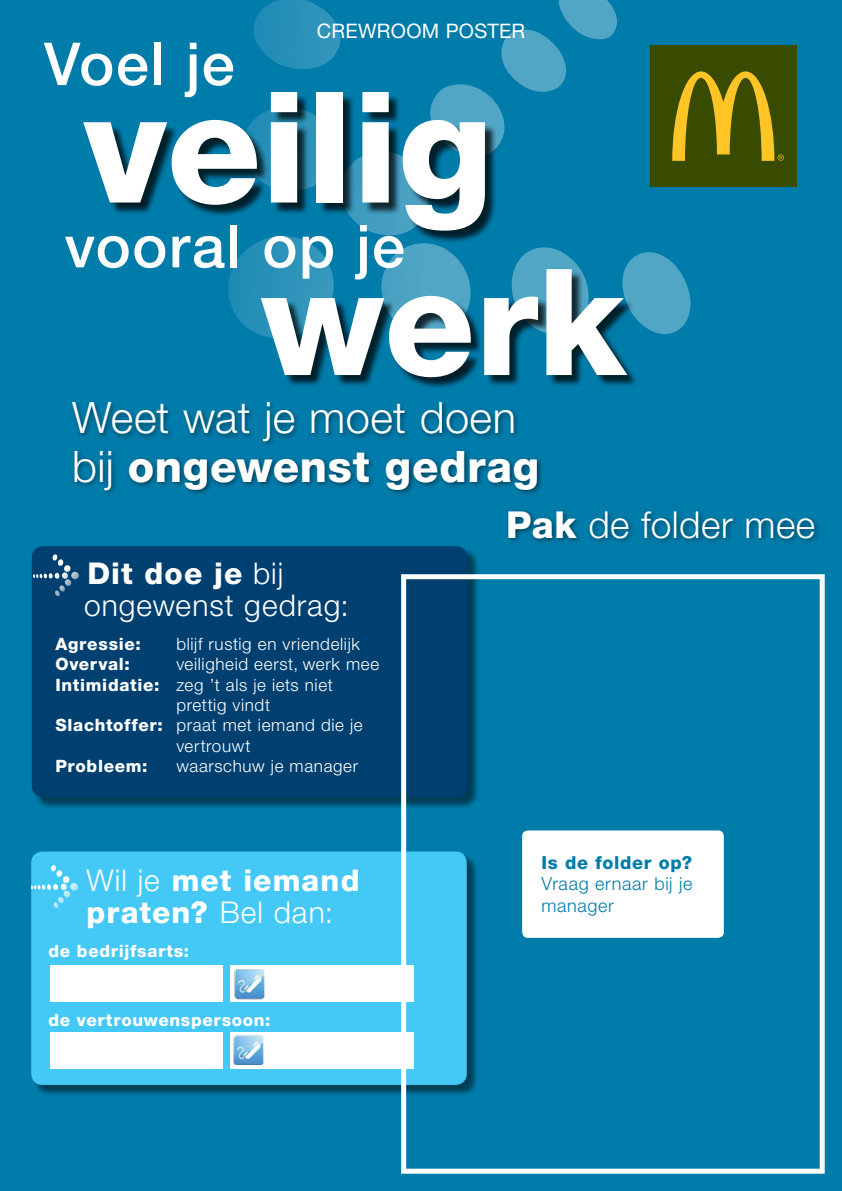
<style>
.page{position:relative;width:842px;height:1191px;background:#007cab}
.page>*{position:absolute;margin:0;border:0;box-sizing:border-box;transform-origin:0 0}
.t1{font:800 154.6px "Helvetica Neue";color:#fff}
.t2{font:800 148.2px "Helvetica Neue";color:#fff}
.t3{font:500 59.2px "Helvetica Neue";letter-spacing:.025em;color:#fff}
.t4{font:300 43.4px/48.1px "Helvetica Neue";letter-spacing:.01em;color:#fff}
.t5{font:300 37.2px "Helvetica Neue";letter-spacing:.01em;color:#fff}
.t6{font:800 30px/31.6px "Helvetica Neue";letter-spacing:.035em;color:#fff}
.t7{font:300 30px/32px "Helvetica Neue";letter-spacing:.03em;color:#fff}
.t8{font:20px "Helvetica Neue";letter-spacing:.015em;color:#fff}
.t9{font:300 18px/21.6px "Helvetica Neue";letter-spacing:.035em;color:#007cab}
.t10{font:800 18px "Helvetica Neue";letter-spacing:.04em;color:#007cab}
.t11{font:300 17px "Helvetica Neue";letter-spacing:.035em;color:#fff}
.t12{font:800 17px "Helvetica Neue";letter-spacing:.04em;color:#fff}
.s1{font-weight:800}
.s2{font-weight:300}
</style>
<div class="page">
<svg style="left:228px;top:0;width:463px;height:336px"></svg>
<div style="left:69px;top:399px;width:476px;height:98px;background:#000;opacity:.5"></div>
<div style="left:505px;top:507px;width:317px;height:38px;background:#000;opacity:.5"></div>
<div style="left:263px;top:271px;width:376px;height:118px;background:#000;opacity:.75"></div>
<div style="left:85px;top:94px;width:412px;height:149px;background:#000;opacity:.75"></div>
<div style="left:650px;top:45px;width:147px;height:142px;background:#384b00"></div>
<svg style="left:672px;top:71px;width:112px;height:90px"></svg>
<div style="left:33px;top:547px;width:447px;height:263px;background:#000;opacity:.5"></div>
<div style="left:32px;top:546px;width:435px;height:251px;background:#004071;border-radius:11px"></div>
<svg style="left:33px;top:554px;width:46px;height:42px"></svg>
<div style="left:522px;top:830px;width:202px;height:107px;background:#fff;border-radius:6px"></div>
<div style="left:33px;top:853px;width:446px;height:244px;background:#000;opacity:.5"></div>
<div style="left:31px;top:851px;width:436px;height:234px;background:#44c8f5;border-radius:11px"></div>
<svg style="left:31px;top:865px;width:47px;height:43px"></svg>
<div style="left:50px;top:965px;width:173px;height:37px;background:#fff"></div>
<div style="left:50px;top:1031px;width:173px;height:37px;background:#fff"></div>
<div style="left:230px;top:965px;width:184px;height:37px;background:#fff"></div>
<div style="left:230px;top:1031px;width:184px;height:37px;background:#fff"></div>
<img style="left:234px;top:969px;width:31px;height:31px">
<img style="left:233px;top:1035px;width:31px;height:29px">
<div style="left:401px;top:574px;width:424px;height:599px;border:5px solid #fff"></div>
<p class="t8" style="left:317px;top:19px;width:210px">CREWROOM POSTER</p>
<h3 class="t3" style="left:44px;top:29px;width:192px">Voel je</h3>
<h1 class="t1" style="left:84px;top:55px;width:411px">veilig</h1>
<h3 class="t3" style="left:64px;top:211px;width:342px">vooral op je</h3>
<h2 class="t2" style="left:261px;top:234px;width:367px">werk</h2>
<h3 class="t4" style="left:72px;top:393px;width:469px">Weet wat je moet doen bij <span class="s1">ongewenst gedrag</span></h3>
<h3 class="t5" style="left:506px;top:502px;width:311px"><span class="s1">Pak</span> de folder mee</h3>
<h3 class="t7" style="left:84px;top:556px;width:266px"><span class="s1">Dit doe je</span> bij ongewenst gedrag:</h3>
<p class="t12" style="left:55px;top:633px;width:87px">Agressie:</p>
<p class="t11" style="left:176px;top:633px;width:185px">blijf rustig en vriendelijk</p>
<p class="t12" style="left:55px;top:654px;width:76px">Overval:</p>
<p class="t11" style="left:176px;top:653px;width:204px">veiligheid eerst, werk mee</p>
<p class="t11" style="left:55px;top:674px;width:279px"><span class="s1">Intimidatie:</span> zeg ’t als je iets niet</p>
<p class="t11" style="left:176px;top:694px;width:95px">prettig vindt</p>
<p class="t11" style="left:55px;top:715px;width:309px"><span class="s1">Slachtoffer:</span> praat met iemand die je</p>
<p class="t11" style="left:176px;top:735px;width:76px">vertrouwt</p>
<p class="t12" style="left:55px;top:756px;width:94px">Probleem:</p>
<p class="t11" style="left:176px;top:755px;width:183px">waarschuw je manager</p>
<h3 class="t6" style="left:87px;top:864px;width:274px"><span class="s2">Wil je</span> met iemand praten? <span class="s2">Bel dan:</span></h3>
<p class="t12" style="left:48px;top:940px;width:142px">de bedrijfsarts:</p>
<p class="t12" style="left:48px;top:1009px;width:224px">de vertrouwenspersoon:</p>
<p class="t10" style="left:541px;top:851px;width:152px">Is de folder op?</p>
<p class="t9" style="left:541px;top:872px;width:152px">Vraag ernaar bij je manager</p>
</div>
